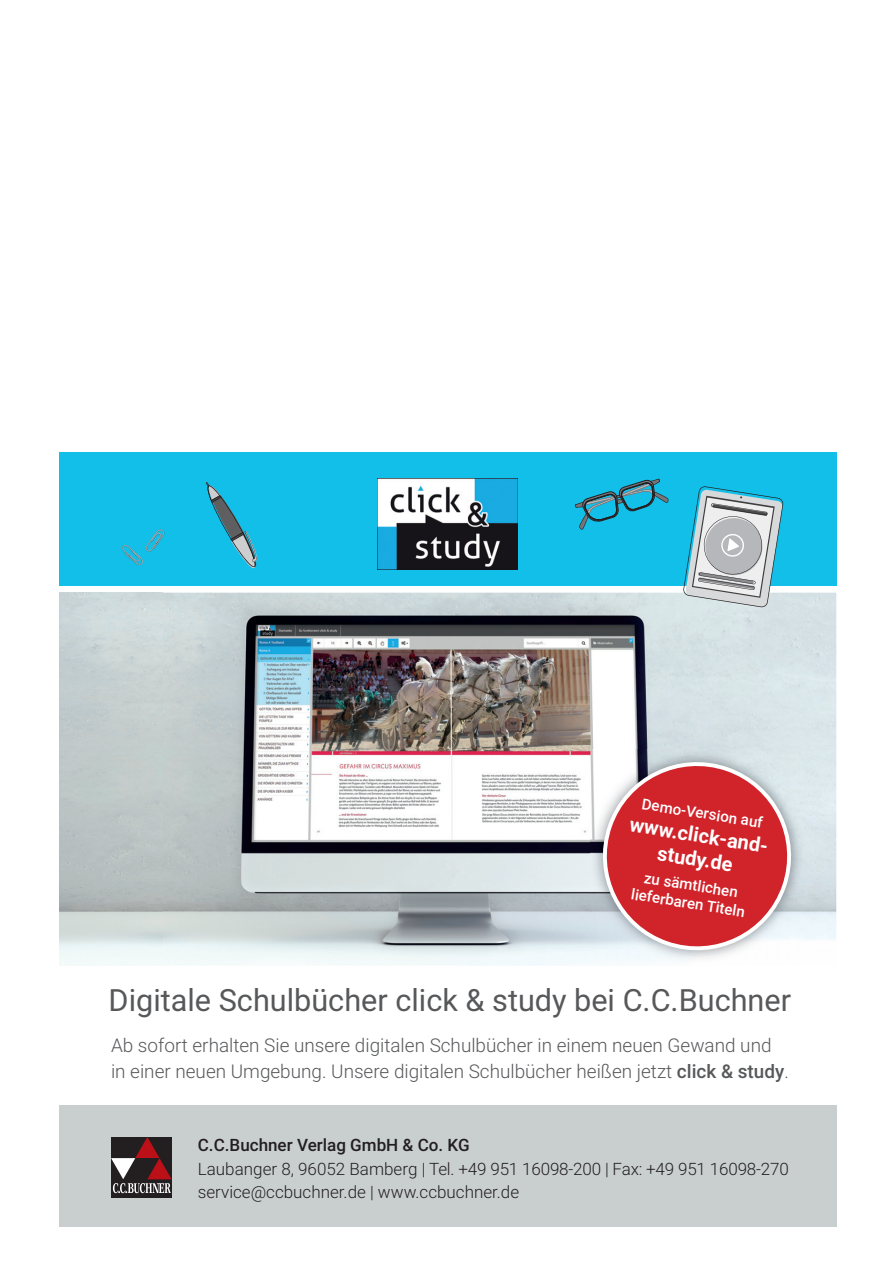
<style>
.page{position:relative;width:893px;height:1263px;background:#fff}
.page>*{position:absolute;margin:0;border:0;box-sizing:border-box;transform-origin:0 0}
.t1{font:30.6px "Roboto";color:#57585a}
.t2{font:700 20.1px/24px "Roboto";color:#fff}
.t3{font:300 18.9px/26.7px "Roboto";color:#57585a}
.t4{font:300 17.1px/23.4px "Roboto";color:#231f20}
.t5{font:500 17.1px "Roboto";color:#231f20}
.t6{font:500 15.15px/18.1px "Roboto";color:#fff;text-align:center}
.s1{font-weight:500}
</style>
<div class="page">
<img style="left:163px;top:593px;width:673px;height:373px">
<svg style="left:588px;top:747px;width:218px;height:213px"></svg>
<div style="left:60px;top:453px;width:776px;height:133px;background:#12bfe9"></div>
<svg style="left:122px;top:529px;width:42px;height:36px"></svg>
<svg style="left:206px;top:482px;width:51px;height:87px"></svg>
<svg style="left:683px;top:486px;width:101px;height:122px"></svg>
<img style="left:377px;top:478px;width:140px;height:91px">
<svg style="left:575px;top:479px;width:93px;height:51px"></svg>
<div style="left:60px;top:1105px;width:776px;height:121px;background:#c9cfcf"></div>
<div style="left:111px;top:1137px;width:61px;height:60px;background:#231f20"></div>
<svg style="left:111px;top:1137px;width:61px;height:56px"></svg>
<p class="t6" style="left:643px;top:794px;width:124px;rotate:9deg">Demo-Version auf</p>
<p class="t2" style="left:663px;top:816px;width:122px;text-indent:-32px;rotate:9deg">www.click-and&shy;study.de</p>
<p class="t6" style="left:636px;top:866px;width:116px;rotate:9deg">zu sämtlichen lieferbaren Titeln</p>
<h1 class="t1" style="left:109px;top:978px;width:684px">Digitale Schulbücher click &amp; study bei C.C.Buchner</h1>
<p class="t3" style="left:111px;top:1031px;width:679px">Ab sofort erhalten Sie unsere digitalen Schulbücher in einem neuen Gewand und in einer neuen Umgebung. Unsere digitalen Schulbücher heißen jetzt <span class="s1">click &amp; study</span>.</p>
<p class="t5" style="left:198px;top:1133px;width:273px">C.C.Buchner Verlag GmbH &amp; Co. KG</p>
<p class="t4" style="left:198px;top:1156px;width:592px">Laubanger 8, 96052 Bamberg | Tel. +49 951 16098-200 | Fax: +49 951 16098-270 service@ccbuchner.de | www.ccbuchner.de</p>
</div>
